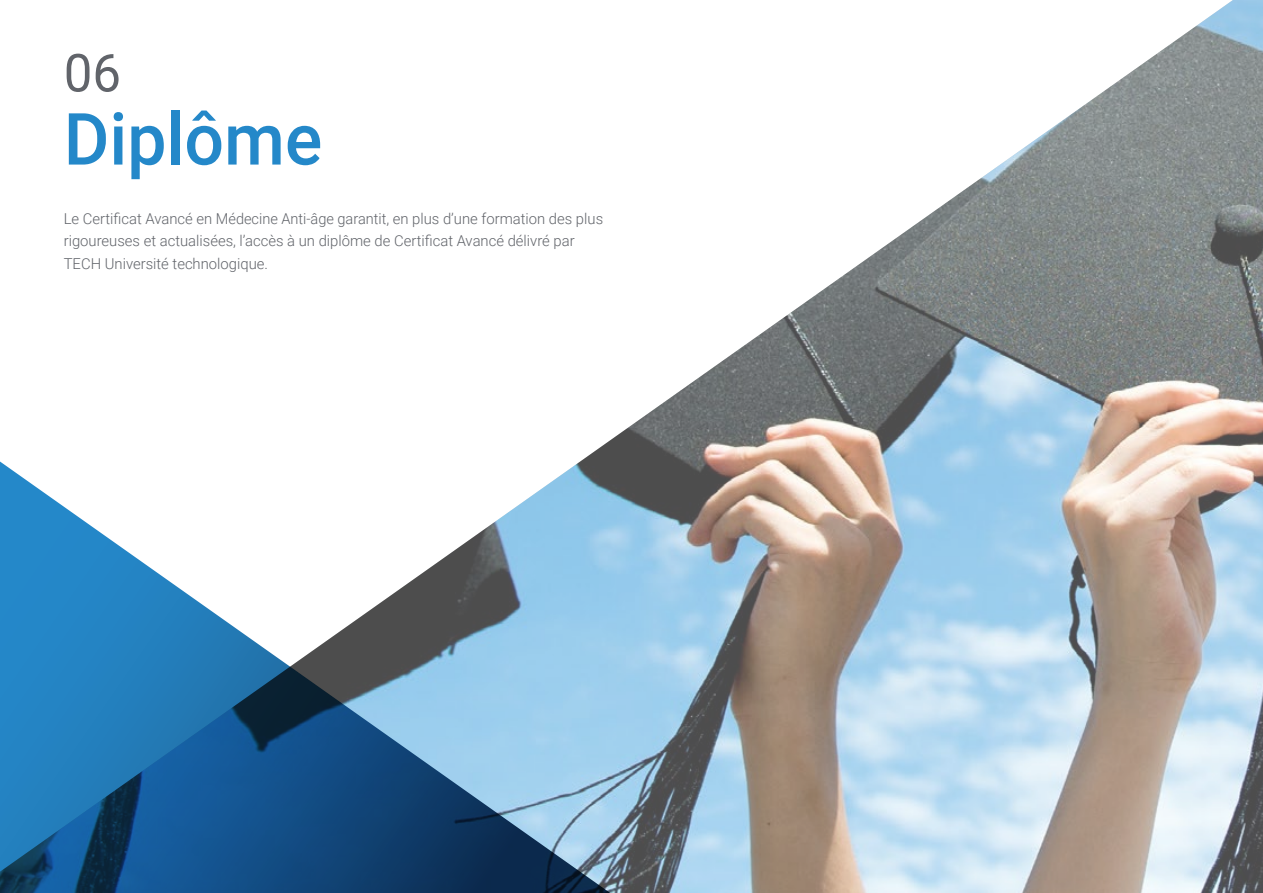
<style>
.page{position:relative;width:1263px;height:893px;background:#fff}
.page>*{position:absolute;margin:0;border:0;box-sizing:border-box;transform-origin:0 0}
.t1{font:500 72px "Roboto";color:#2488c9}
.t2{font:52.5px "Roboto";color:#61646a}
.t3{font:300 15px/22.5px "Roboto";color:#61646a}
</style>
<div class="page">
<img style="left:602px;top:0;width:661px;height:893px">
<svg style="left:0;top:446px;width:640px;height:447px"></svg>
<h2 class="t2" style="left:64px;top:36px;width:59px">06</h2>
<h1 class="t1" style="left:64px;top:89px;width:260px">Diplôme</h1>
<p class="t3" style="left:64px;top:207px;width:541px">Le Certificat Avancé en Médecine Anti-âge garantit, en plus d’une formation des plus rigoureuses et actualisées, l’accès à un diplôme de Certificat Avancé délivré par<br>TECH Université technologique.</p>
</div>
